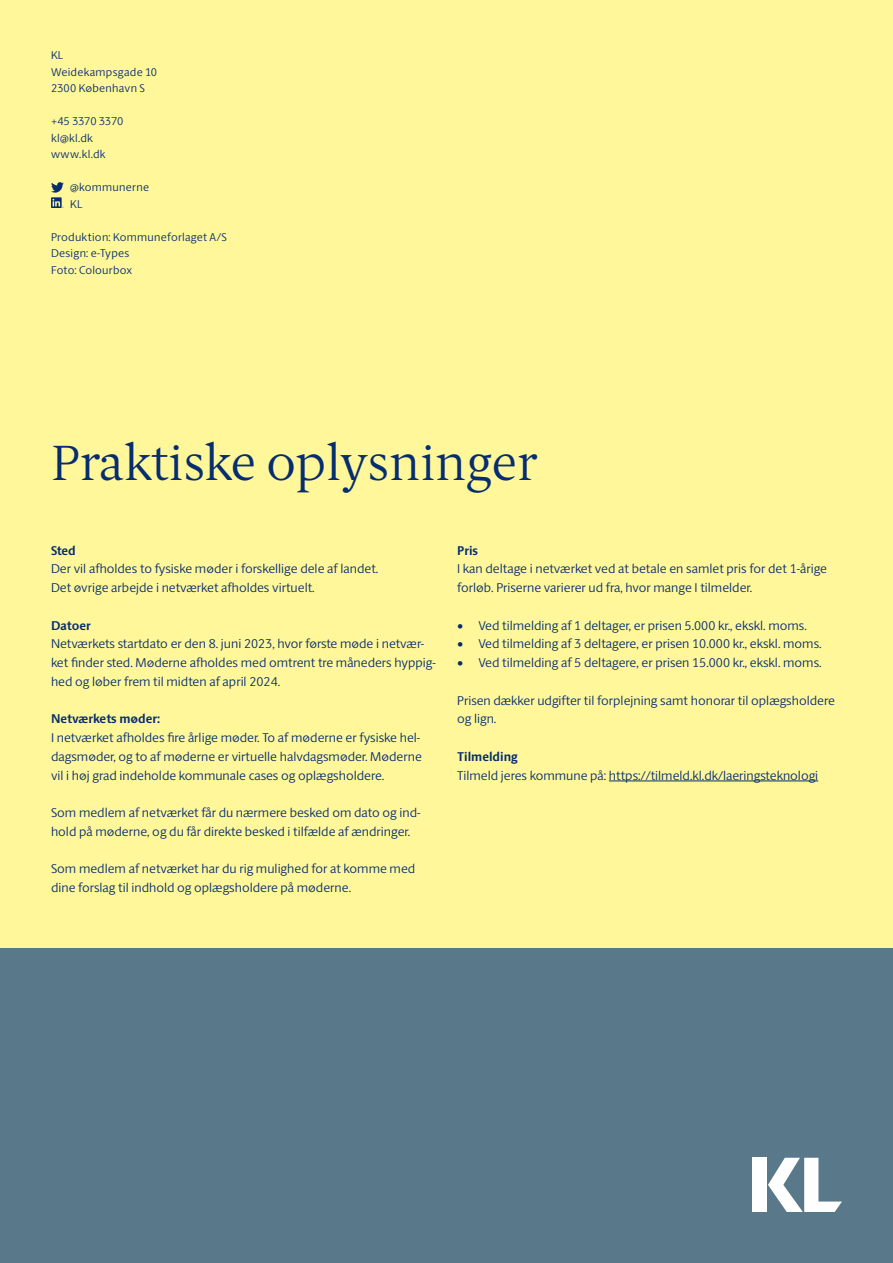
<style>
.page{position:relative;width:893px;height:1263px;background:#fff79a}
.page>*{position:absolute;margin:0;border:0;box-sizing:border-box;transform-origin:0 0}
.Rubrik_1_5{font:300 49.5px "ID Serif";color:#052d6f}
.Brødtekst{font:300 12.75px/18.8px "ID Sans";color:#052d6f}
.Brødtekst_Bullet{font:300 12.75px "ID Sans";color:#052d6f}
.Brødtekst-2{font:700 12.75px "ID Sans";color:#052d6f}
.Rubrik_3{font:700 12.75px "ID Sans";color:#052d6f}
.Kolofon{font:300 11.25px "ID Sans";letter-spacing:.025em;color:#052d6f}
.Kolofon-2{font:300 11.25px "ID Sans";letter-spacing:-.02em;color:#052d6f}
.s1{font-family:"ID Serif";font-weight:400}
</style>
<div class="page">
<div style="left:0;top:948px;width:893px;height:315px;background:#59788a"></div>
<svg style="left:51px;top:182px;width:13px;height:26px"></svg>
<hr style="left:609px;top:781px;width:209px;height:1px;background:#052d6f">
<div style="left:752px;top:1158px;width:15px;height:54px;background:#fff"></div>
<svg style="left:768px;top:1158px;width:74px;height:54px"></svg>
<p class="Kolofon" style="left:51px;top:49px;width:14px">KL</p>
<p class="Kolofon" style="left:51px;top:65px;width:108px">Weidekampsgade 10</p>
<p class="Kolofon" style="left:51px;top:82px;width:95px">2300 København S</p>
<p class="Kolofon-2" style="left:51px;top:115px;width:74px">+45 3370 3370</p>
<p class="Kolofon" style="left:51px;top:131px;width:43px">kl@kl.dk</p>
<p class="Kolofon" style="left:51px;top:148px;width:56px">www.kl.dk</p>
<p class="Kolofon" style="left:70px;top:181px;width:80px">@kommunerne</p>
<p class="Kolofon" style="left:70px;top:197px;width:14px">KL</p>
<p class="Kolofon" style="left:51px;top:230px;width:177px">Produktion: Kommuneforlaget A/S</p>
<p class="Kolofon" style="left:51px;top:247px;width:80px">Design: e-Types</p>
<p class="Kolofon" style="left:51px;top:263px;width:83px">Foto: Colourbox</p>
<h1 class="Rubrik_1_5" style="left:51px;top:432px;width:488px">Praktiske oplysninger</h1>
<p class="Brødtekst-2" style="left:51px;top:542px;width:26px">Sted</p>
<p class="Brødtekst" style="left:51px;top:559px;width:329px">Der vil afholdes to fysiske møder i forskellige dele af landet.<br>Det øvrige arbejde i netværket afholdes virtuelt.</p>
<p class="Brødtekst-2" style="left:51px;top:617px;width:41px">Datoer</p>
<p class="Brødtekst" style="left:51px;top:634px;width:386px">Netværkets startdato er den 8. juni 2023, hvor første møde i netvær&shy;ket finder sted. Møderne afholdes med omtrent tre måneders hyppig&shy;hed og løber frem til midten af april 2024.</p>
<p class="Brødtekst-2" style="left:51px;top:711px;width:111px">Netværkets møder:</p>
<p class="Brødtekst" style="left:51px;top:728px;width:372px;text-align:justify">I netværket afholdes fire årlige møder. To af møderne er fysiske hel&shy;dagsmøder, og to af møderne er virtuelle halvdagsmøder. Møderne vil i høj grad indeholde kommunale cases og oplægsholdere.</p>
<p class="Brødtekst" style="left:51px;top:803px;width:371px">Som medlem af netværket får du nærmere besked om dato og ind&shy;hold på møderne, og du får direkte besked i tilfælde af ændringer.</p>
<p class="Brødtekst" style="left:51px;top:859px;width:366px">Som medlem af netværket har du rig mulighed for at komme med dine forslag til indhold og oplægsholdere på møderne.</p>
<p class="Brødtekst-2" style="left:457px;top:542px;width:22px">Pris</p>
<p class="Brødtekst" style="left:457px;top:559px;width:371px">I kan deltage i netværket ved at betale en samlet pris for det 1-årige forløb. Priserne varierer ud fra, hvor mange I tilmelder.</p>
<p class="Brødtekst_Bullet" style="left:457px;top:617px;width:351px"><span class="s1">•</span> Ved tilmelding af 1 deltager, er prisen 5.000 kr., ekskl. moms.</p>
<p class="Brødtekst_Bullet" style="left:457px;top:636px;width:366px"><span class="s1">•</span> Ved tilmelding af 3 deltagere, er prisen 10.000 kr., ekskl. moms.</p>
<p class="Brødtekst_Bullet" style="left:457px;top:655px;width:366px"><span class="s1">•</span> Ved tilmelding af 5 deltagere, er prisen 15.000 kr., ekskl. moms.</p>
<p class="Brødtekst" style="left:457px;top:691px;width:379px">Prisen dækker udgifter til forplejning samt honorar til oplægsholdere og lign.</p>
<h3 class="Rubrik_3" style="left:457px;top:749px;width:62px">Tilmelding</h3>
<p class="Brødtekst" style="left:457px;top:766px;width:363px">Tilmeld jeres kommune på: https://tilmeld.kl.dk/laeringsteknologi</p>
</div>
